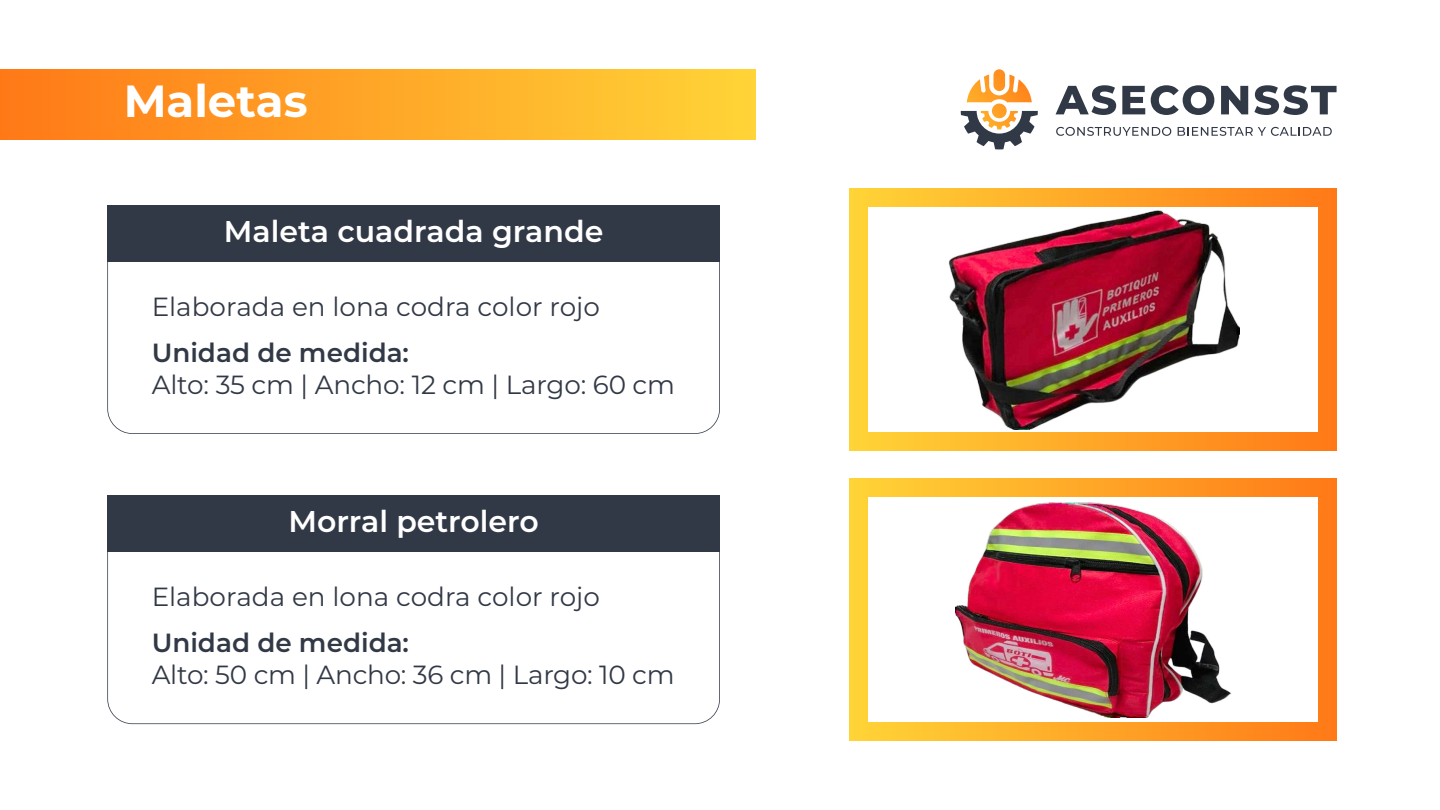
<style>
.page{position:relative;width:1440px;height:810px;background:#fff}
.page>*{position:absolute;margin:0;border:0;box-sizing:border-box;transform-origin:0 0}
.t1{font:700 45px "Montserrat";color:#fff}
.t2{font:600 30px "Montserrat";color:#fff}
.t3{font:26.25px "Montserrat";letter-spacing:-.005em;color:#323946}
.t4{font:600 26.25px "Montserrat";color:#323946}
</style>
<div class="page">
<svg style="left:1056px;top:85px;width:60px;height:30px"></svg>
<svg style="left:1122px;top:86px;width:23px;height:28px"></svg>
<svg style="left:1151px;top:85px;width:63px;height:30px"></svg>
<svg style="left:1221px;top:86px;width:27px;height:28px"></svg>
<svg style="left:1254px;top:85px;width:83px;height:30px"></svg>
<svg style="left:1056px;top:127px;width:115px;height:9px"></svg>
<svg style="left:1178px;top:127px;width:154px;height:9px"></svg>
<svg style="left:961px;top:74px;width:77px;height:75px"></svg>
<div style="left:993px;top:69px;width:12px;height:22px;background:#ff9320;border-radius:6px"></div>
<div style="left:0;top:69px;width:756px;height:70px;background:linear-gradient(to right,#ff7917,#ffd437)"></div>
<div style="left:107px;top:205px;width:613px;height:57px;background:#323946"></div>
<svg style="left:107px;top:262px;width:613px;height:172px"></svg>
<div style="left:107px;top:495px;width:613px;height:57px;background:#323946"></div>
<svg style="left:107px;top:552px;width:613px;height:172px"></svg>
<div style="left:850px;top:189px;width:486px;height:261px;background:linear-gradient(to right,#ffd437,#ff7917)"></div>
<div style="left:868px;top:207px;width:450px;height:225px;background:#fff"></div>
<svg style="left:850px;top:479px;width:486px;height:262px;background:#ffa82b"></svg>
<div style="left:868px;top:498px;width:450px;height:224px;background:#fff"></div>
<img style="left:955px;top:502px;width:276px;height:215px">
<img style="left:949px;top:210px;width:291px;height:220px">
<h1 class="t1" style="left:124px;top:69px;width:185px">Maletas</h1>
<p class="t2" style="left:224px;top:210px;width:381px">Maleta cuadrada grande</p>
<p class="t3" style="left:152px;top:288px;width:450px">Elaborada en lona codra color rojo</p>
<p class="t4" style="left:152px;top:334px;width:259px">Unidad de medida:</p>
<p class="t3" style="left:152px;top:366px;width:525px">Alto: 35 cm | Ancho: 12 cm | Largo: 60 cm</p>
<p class="t2" style="left:288px;top:501px;width:252px">Morral petrolero</p>
<p class="t3" style="left:152px;top:579px;width:450px">Elaborada en lona codra color rojo</p>
<p class="t4" style="left:152px;top:625px;width:259px">Unidad de medida:</p>
<p class="t3" style="left:152px;top:657px;width:524px">Alto: 50 cm | Ancho: 36 cm | Largo: 10 cm</p>
</div>
